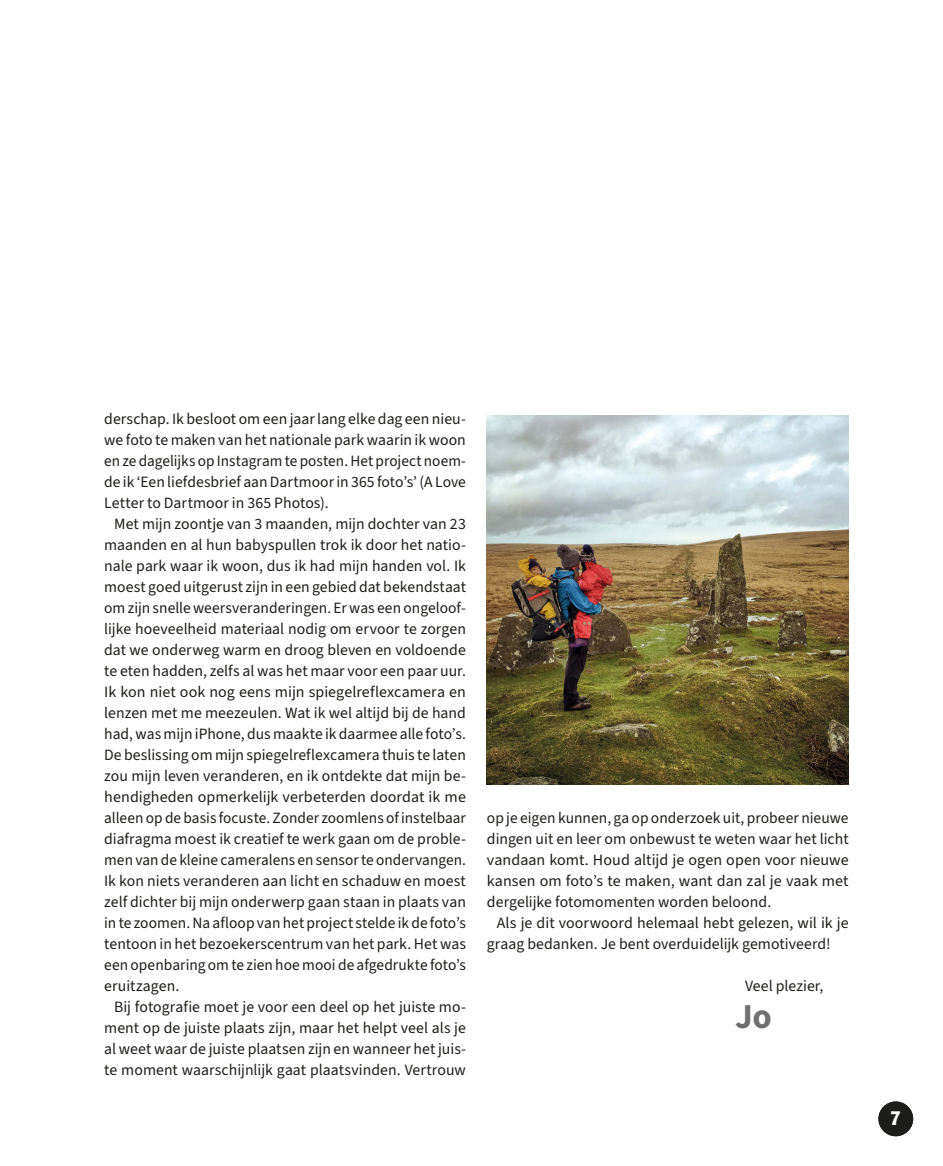
<style>
.page{position:relative;width:943px;height:1166px;background:#fff}
.page>*{position:absolute;margin:0;border:0;box-sizing:border-box;transform-origin:0 0}
.t1{font:700 35px "Source Sans 3";color:#706f6f}
.t2{font:condensed 19.25px "Franklin Gothic";color:#fbfbfb}
.t3{font:15.75px/21px "Source Sans 3";color:#1d1d1b;text-align:justify}
</style>
<div class="page">
<img style="left:487px;top:415px;width:361px;height:369px">
<div style="left:878px;top:1101px;width:35px;height:35px;background:#1d1d1b;border-radius:50%"></div>
<p class="t3" style="left:104px;top:409px;width:363px">derschap. Ik besloot om een jaar lang elke dag een nieu&shy;we foto te maken van het nationale park waarin ik woon en ze dagelijks op Instagram te posten. Het project noem&shy;de ik ‘Een liefdesbrief aan Dartmoor in 365 foto’s’ (A Love Letter to Dartmoor in 365 Photos).</p>
<p class="t3" style="left:104px;top:514px;width:363px;text-indent:10px">Met mijn zoontje van 3 maanden, mijn dochter van 23 maanden en al hun babyspullen trok ik door het natio&shy;nale park waar ik woon, dus ik had mijn handen vol. Ik moest goed uitgerust zijn in een gebied dat bekendstaat om zijn snelle weersveranderingen. Er was een ongeloof&shy;lijke hoeveelheid materiaal nodig om ervoor te zorgen dat we onderweg warm en droog bleven en voldoende te eten hadden, zelfs al was het maar voor een paar uur.<br>Ik kon niet ook nog eens mijn spiegelreflexcamera en lenzen met me meezeulen. Wat ik wel altijd bij de hand had, was mijn iPhone, dus maakte ik daarmee alle foto’s.<br>De beslissing om mijn spiegelreflexcamera thuis te laten zou mijn leven veranderen, en ik ontdekte dat mijn be&shy;hendigheden opmerkelijk verbeterden doordat ik me alleen op de basis focuste. Zonder zoomlens of instelbaar diafragma moest ik creatief te werk gaan om de proble&shy;men van de kleine cameralens en sensor te ondervangen.<br>Ik kon niets veranderen aan licht en schaduw en moest zelf dichter bij mijn onderwerp gaan staan in plaats van in te zoomen. Na afloop van het project stelde ik de foto’s tentoon in het bezoekerscentrum van het park. Het was een openbaring om te zien hoe mooi de afgedrukte foto’s eruitzagen.</p>
<p class="t3" style="left:104px;top:997px;width:363px;text-indent:10px">Bij fotografie moet je voor een deel op het juiste mo&shy;ment op de juiste plaats zijn, maar het helpt veel als je al weet waar de juiste plaatsen zijn en wanneer het juis&shy;te moment waarschijnlijk gaat plaatsvinden. Vertrouw</p>
<p class="t3" style="left:487px;top:808px;width:363px">op je eigen kunnen, ga op onderzoek uit, probeer nieuwe dingen uit en leer om onbewust te weten waar het licht vandaan komt. Houd altijd je ogen open voor nieuwe kansen om foto’s te maken, want dan zal je vaak met dergelijke fotomomenten worden beloond.</p>
<p class="t3" style="left:487px;top:913px;width:363px;text-indent:10px">Als je dit voorwoord helemaal hebt gelezen, wil ik je graag bedanken. Je bent overduidelijk gemotiveerd!</p>
<p class="t3" style="left:745px;top:976px;width:80px">Veel plezier,</p>
<h1 class="t1" style="left:735px;top:993px;width:38px">Jo</h1>
<p class="t2" style="left:890px;top:1107px;width:12px">7</p>
</div>
